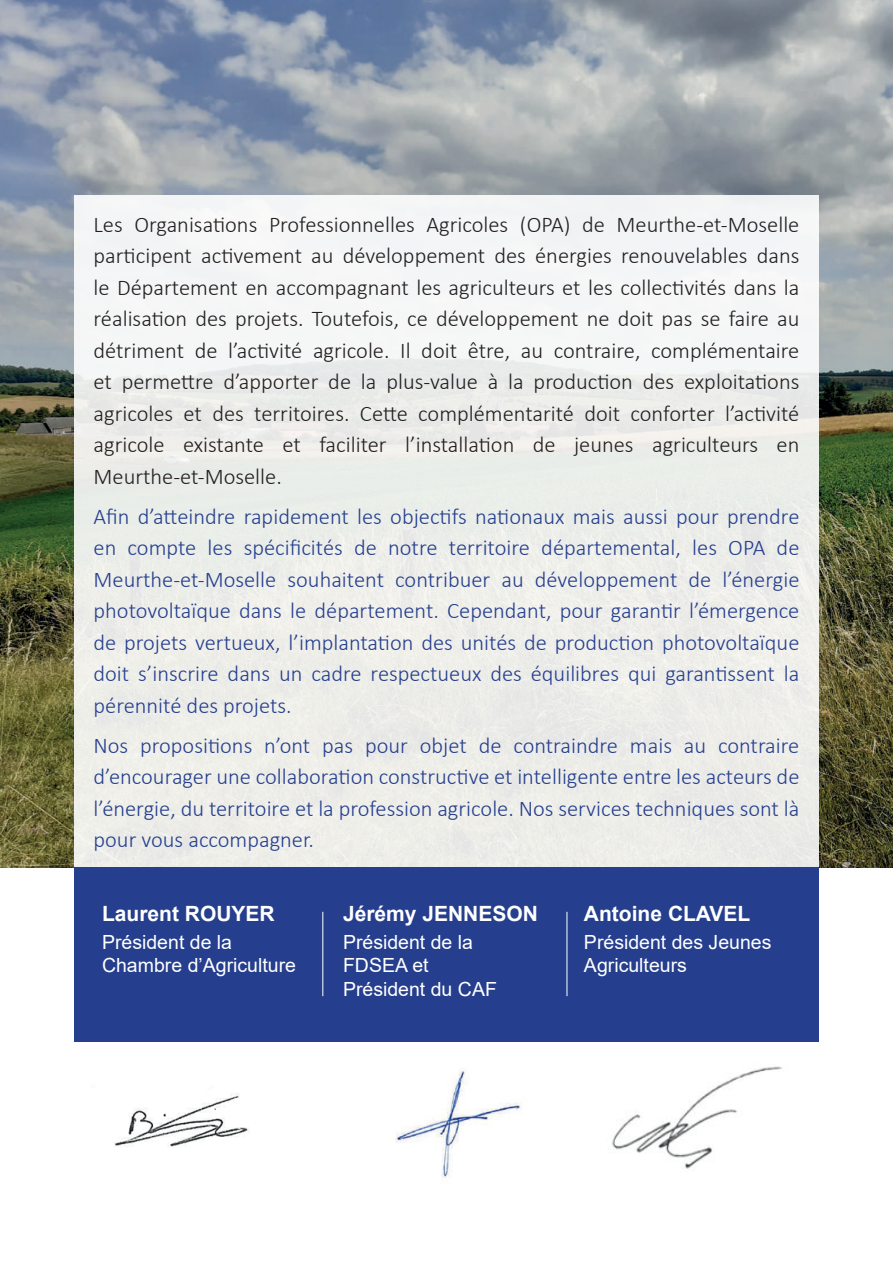
<style>
.page{position:relative;width:893px;height:1263px;background:#fff}
.page>*{position:absolute;margin:0;border:0;box-sizing:border-box;transform-origin:0 0}
.t1{font:300 22.5px/31.5px "Calibri";color:#253f8e;text-align:justify}
.t2{font:300 22.5px/31.5px "Calibri";color:#231f20;text-align:justify}
.t3{font:700 21px "Arial";color:#fff}
.t4{font:19.5px/23.4px "Arial";color:#fff}
</style>
<div class="page">
<img style="left:0;top:0;width:893px;height:867px">
<div style="left:74px;top:196px;width:745px;height:674px;background:linear-gradient(to right,#eff0ed,#eeefed)"></div>
<div style="left:74px;top:867px;width:745px;height:175px;background:#253f8e"></div>
<hr style="left:322px;top:912px;width:1px;height:84px;background:#fff">
<hr style="left:567px;top:912px;width:1px;height:84px;background:#fff">
<img style="left:114px;top:1093px;width:135px;height:54px">
<img style="left:612px;top:1066px;width:171px;height:103px">
<img style="left:395px;top:1069px;width:127px;height:109px">
<p class="t2" style="left:94px;top:208px;width:707px">Les Organisations Professionnelles Agricoles (OPA) de Meurthe-et-Moselle participent activement au développement des énergies renouvelables dans le Département en accompagnant les agriculteurs et les collectivités dans la réalisation des projets. Toutefois, ce développement ne doit pas se faire au détriment de l’activité agricole. Il doit être, au contraire, complémentaire et permettre d’apporter de la plus-value à la production des exploitations agricoles et des territoires. Cette complémentarité doit conforter l’activité agricole existante et faciliter l’installation de jeunes agriculteurs en Meurthe-et-Moselle.</p>
<p class="t1" style="left:94px;top:500px;width:707px">Afin d’atteindre rapidement les objectifs nationaux mais aussi pour prendre en compte les spécificités de notre territoire départemental, les OPA de Meurthe-et-Moselle souhaitent contribuer au développement de l’énergie photovoltaïque dans le département. Cependant, pour garantir l’émergence de projets vertueux, l’implantation des unités de production photovoltaïque doit s’inscrire dans un cadre respectueux des équilibres qui garantissent la pérennité des projets.</p>
<p class="t1" style="left:94px;top:729px;width:707px">Nos propositions n’ont pas pour objet de contraindre mais au contraire d’encourager une collaboration constructive et intelligente entre les acteurs de l’énergie, du territoire et la profession agricole. Nos services techniques sont là pour vous accompagner.</p>
<p class="t3" style="left:102px;top:899px;width:174px">Laurent ROUYER</p>
<p class="t4" style="left:102px;top:930px;width:195px">Président de la<br>Chambre d’Agriculture</p>
<p class="t3" style="left:343px;top:899px;width:196px">Jérémy JENNESON</p>
<p class="t4" style="left:343px;top:930px;width:155px">Président de la<br>FDSEA et<br>Président du CAF</p>
<p class="t3" style="left:584px;top:899px;width:168px">Antoine CLAVEL</p>
<p class="t4" style="left:584px;top:930px;width:189px">Président des Jeunes<br>Agriculteurs</p>
</div>
